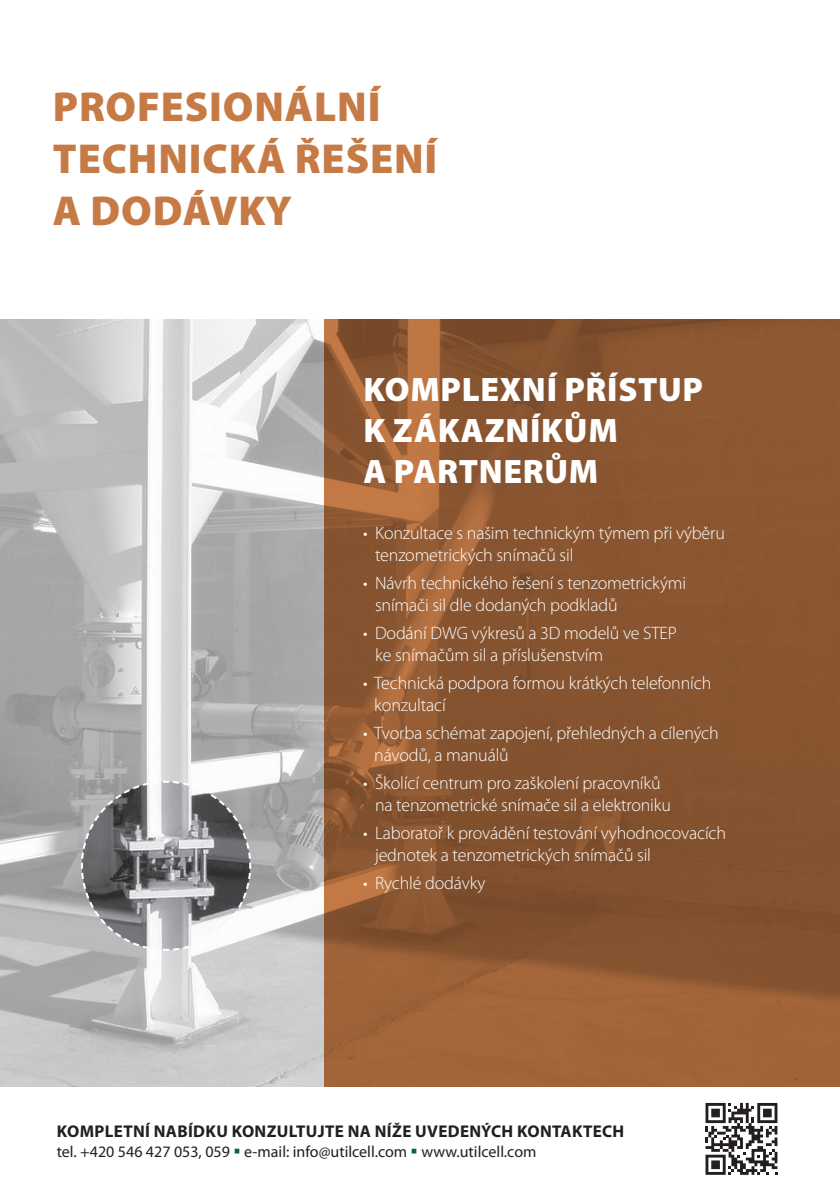
<style>
.page{position:relative;width:840px;height:1191px;background:#fff}
.page>*{position:absolute;margin:0;border:0;box-sizing:border-box;transform-origin:0 0}
.t1{font:900 42px/52px "Myriad Pro";letter-spacing:.02em;color:#c67b46}
.t2{font:900 34px/40.8px "Myriad Pro";letter-spacing:.02em;color:#fff}
.t3{font:300 18px/22px "Myriad Pro";letter-spacing:-.01em;color:#fff}
.t4{font:700 17px "Myriad Pro";letter-spacing:.02em;color:#231f20}
.t5{font:16px "Myriad Pro";color:#231f20}
.s1{color:#0b643d}
</style>
<div class="page">
<img style="left:0;top:319px;width:324px;height:767px">
<svg style="left:80px;top:779px;width:172px;height:173px;background:#979799"></svg>
<svg style="left:324px;top:319px;width:515px;height:767px;background:#8d5832"></svg>
<svg style="left:705px;top:1103px;width:72px;height:71px"></svg>
<p class="t1" style="left:53px;top:79px;width:386px">PROFESIONÁLNÍ<br>TECHNICKÁ ŘEŠENÍ<br>A DODÁVKY</p>
<p class="t2" style="left:363px;top:368px;width:341px">KOMPLEXNÍ PŘÍSTUP<br>K ZÁKAZNÍKŮM<br>A PARTNERŮM</p>
<p class="t3" style="left:375px;top:522px;width:351px;text-indent:-12px">• Konzultace s našim technickým týmem při výběru tenzometrických snímačů sil</p>
<p class="t3" style="left:375px;top:572px;width:312px;text-indent:-12px">• Návrh technického řešení s tenzometrickými snímači sil dle dodaných podkladů</p>
<p class="t3" style="left:375px;top:622px;width:303px;text-indent:-12px">• Dodání DWG výkresů a 3D modelů ve STEP ke snímačům sil a příslušenstvím</p>
<p class="t3" style="left:374px;top:672px;width:338px;text-indent:-11px">• Technická podpora formou krátkých telefonních konzultací</p>
<p class="t3" style="left:374px;top:721px;width:346px;text-indent:-11px">• Tvorba schémat zapojení, přehledných a cílených návodů, a manuálů</p>
<p class="t3" style="left:375px;top:771px;width:297px;text-indent:-12px">• Školící centrum pro zaškolení pracovníků na tenzometrické snímače sil a elektroniku</p>
<p class="t3" style="left:375px;top:821px;width:352px;text-indent:-12px">• Laboratoř k provádění testování vyhodnocovacích jednotek a tenzometrických snímačů sil</p>
<p class="t3" style="left:363px;top:871px;width:124px">• Rychlé dodávky</p>
<p class="t4" style="left:57px;top:1120px;width:568px">KOMPLETNÍ NABÍDKU KONZULTUJTE NA NÍŽE UVEDENÝCH KONTAKTECH</p>
<p class="t5" style="left:57px;top:1142px;width:481px">tel. +420 546 427 053, 059 <span class="s1">▪</span> e-mail: info@utilcell.com <span class="s1">▪</span> www.utilcell.com</p>
</div>
